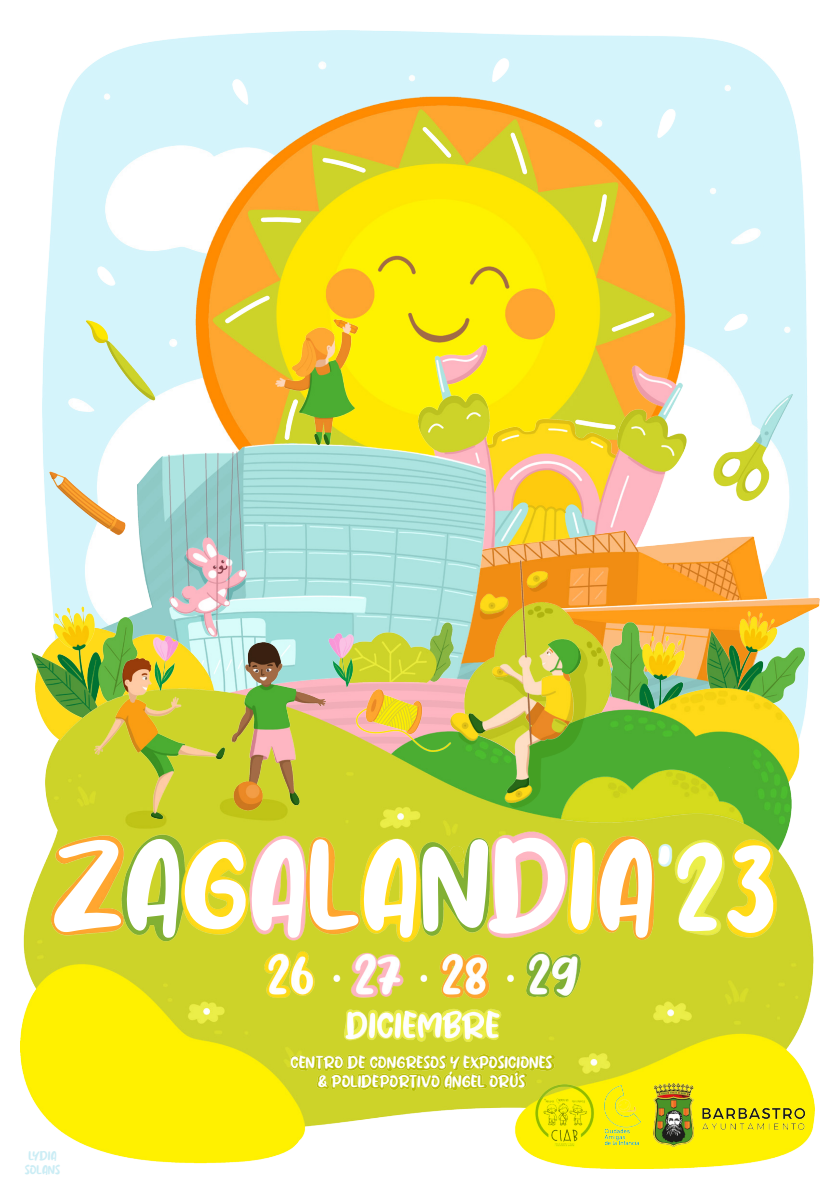
<style>
.page{position:relative;width:840px;height:1191px;background:#fff}
.page>*{position:absolute;margin:0;border:0;box-sizing:border-box;transform-origin:0 0}
.t1{font:115.4px "Males";color:#fff}
.t2{font:15.4px/18.4px "Males";color:#fff;text-align:center}
.t3{font:11.6px/14px "Males";color:#cbedf5;text-align:center}
.s1{font-size:121.8px}
</style>
<div class="page">
<img style="left:43px;top:30px;width:764px;height:527px">
<img style="left:791px;top:320px;width:27px;height:356px">
<img style="left:791px;top:611px;width:13px;height:65px">
<img style="left:21px;top:676px;width:793px;height:492px">
<img style="left:530px;top:1077px;width:67px;height:75px">
<img style="left:653px;top:1084px;width:151px;height:62px">
<img style="left:604px;top:1085px;width:35px;height:60px">
<img style="left:35px;top:717px;width:708px;height:107px">
<img style="left:32px;top:646px;width:17px;height:71px">
<img style="left:94px;top:751px;width:231px;height:67px">
<img style="left:458px;top:751px;width:129px;height:56px">
<img style="left:450px;top:751px;width:130px;height:51px">
<img style="left:49px;top:58px;width:742px;height:693px">
<img style="left:275px;top:322px;width:79px;height:123px">
<img style="left:51px;top:831px;width:725px;height:110px">
<img style="left:265px;top:952px;width:315px;height:89px">
<img style="left:290px;top:1054px;width:264px;height:36px">
<img style="left:449px;top:1071px;width:68px;height:4px">
<p class="t1" style="left:50px;top:832px;width:728px">ZAGALANDIA’<span class="s1">23</span></p>
<p class="t3" style="left:25px;top:1149px;width:37px">LYDIA<br>SOLANS</p>
<p class="t2" style="left:290px;top:1054px;width:263px">CENTRO DE CONGRESOS Y EXPOSICIONES &amp; POLIDEPORTIVO ANGEL ORUS</p>
</div>
